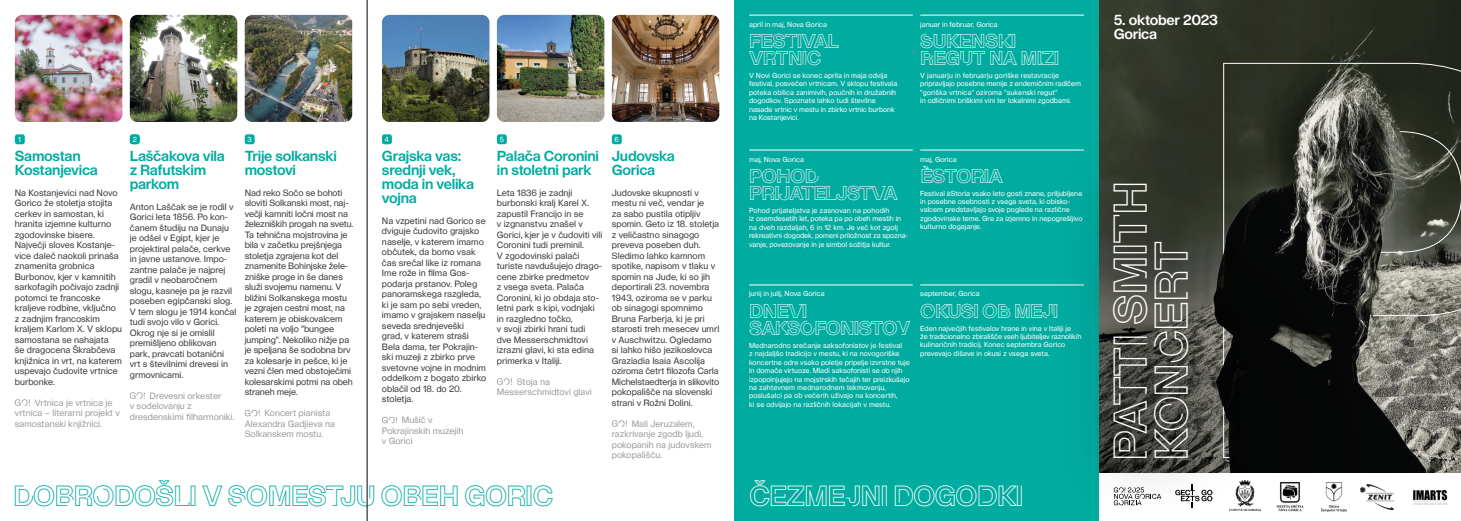
<style>
.page{position:relative;width:1461px;height:521px;background:#fff}
.page>*{position:absolute;margin:0;border:0;box-sizing:border-box;transform-origin:0 0}
.t1{font:45.5px/40.9px "GO BORDERLESS";letter-spacing:-.025em;color:#fff}
.t2{font:28px "GO BORDERLESS";letter-spacing:-.04em;color:#00aba0}
.t3{font:28px "GO BORDERLESS";letter-spacing:-.04em;color:#fff}
.t4{font:19.25px/17.3px "GO BORDERLESS";letter-spacing:-.04em;color:#fff}
.t5{font:600 14px/14px "Seagal";letter-spacing:-.02em;color:#00aba0}
.t6{font:600 14px/14px "Seagal";letter-spacing:-.02em;color:#fff}
.t7{font:8.75px/10.5px "Seagal";color:#3c3c3b}
.t8{font:8.75px/10.5px "Seagal";color:#9d9d9c}
.t9{font:7px/8.4px "Seagal";color:#fff}
</style>
<div class="page">
<div style="left:15px;top:134px;width:10px;height:10px;background:#00aba0;border-radius:2px"></div>
<div style="left:382px;top:134px;width:10px;height:10px;background:#00aba0;border-radius:2px"></div>
<div style="left:497px;top:134px;width:10px;height:10px;background:#00aba0;border-radius:2px"></div>
<div style="left:612px;top:134px;width:10px;height:10px;background:#00aba0;border-radius:2px"></div>
<img style="left:1099px;top:0;width:362px;height:473px">
<svg style="left:1241px;top:261px;width:169px;height:212px;background:#252523"></svg>
<div style="left:734px;top:0;width:365px;height:521px;background:#00aba0"></div>
<svg style="left:130px;top:392px;width:15px;height:7px"></svg>
<svg style="left:245px;top:410px;width:15px;height:6px"></svg>
<img style="left:130px;top:15px;width:107px;height:107px">
<img style="left:245px;top:15px;width:107px;height:107px">
<svg style="left:382px;top:417px;width:15px;height:6px"></svg>
<svg style="left:497px;top:378px;width:15px;height:7px"></svg>
<svg style="left:612px;top:420px;width:15px;height:7px"></svg>
<img style="left:382px;top:15px;width:107px;height:107px">
<img style="left:497px;top:15px;width:107px;height:107px">
<img style="left:612px;top:15px;width:107px;height:107px">
<hr style="left:749px;top:15px;width:164px;height:1px;background:#fff">
<hr style="left:749px;top:150px;width:164px;height:1px;background:#fff">
<hr style="left:749px;top:285px;width:164px;height:1px;background:#fff">
<hr style="left:920px;top:15px;width:164px;height:1px;background:#fff">
<hr style="left:920px;top:150px;width:164px;height:1px;background:#fff">
<hr style="left:920px;top:285px;width:164px;height:1px;background:#fff">
<svg style="left:15px;top:399px;width:15px;height:7px"></svg>
<img style="left:15px;top:15px;width:107px;height:107px">
<svg style="left:1060px;top:133px;width:181px;height:378px"></svg>
<img style="left:1412px;top:490px;width:36px;height:14px">
<img style="left:1229px;top:480px;width:31px;height:30px">
<img style="left:1321px;top:483px;width:26px;height:28px">
<img style="left:1361px;top:484px;width:33px;height:25px">
<svg style="left:1114px;top:487px;width:47px;height:18px"></svg>
<svg style="left:1175px;top:484px;width:37px;height:23px"></svg>
<img style="left:1276px;top:482px;width:28px;height:30px">
<div style="left:130px;top:134px;width:10px;height:10px;background:#00aba0;border-radius:2px"></div>
<div style="left:245px;top:134px;width:10px;height:10px;background:#00aba0;border-radius:2px"></div>
<svg style="left:1223px;top:406px;width:7px;height:52px"></svg>
<hr style="left:1223px;top:326px;width:1px;height:41px;background:#fff">
<svg style="left:1223px;top:62px;width:238px;height:199px;background:#3c3e36"></svg>
<svg style="left:1370px;top:302px;width:91px;height:14px"></svg>
<svg style="left:1380px;top:131px;width:81px;height:122px;background:#494c42"></svg>
<hr style="left:367px;top:0;width:1px;height:521px;background:#000">
<p class="t9" style="left:18px;top:135px;width:4px">1</p>
<p class="t9" style="left:133px;top:135px;width:6px">2</p>
<p class="t9" style="left:248px;top:135px;width:6px">3</p>
<h3 class="t5" style="left:130px;top:148px;width:97px">Laščakova vila z Rafutskim parkom</h3>
<p class="t7" style="left:130px;top:201px;width:108px">Anton Laščak se je rodil v<br>Gorici leta 1856. Po kon&shy;čanem študiju na Dunaju je odšel v Egipt, kjer je projektiral palače, cerkve in javne ustanove. Impo&shy;zantne palače je najprej gradil v neobaročnem slogu, kasneje pa je razvil poseben egipčanski slog.<br>V tem slogu je 1914 končal tudi svojo vilo v Gorici.<br>Okrog nje si je omislil premišljeno oblikovan park, pravcati botanični vrt s številnimi drevesi in grmovnicami.</p>
<p class="t8" style="left:130px;top:390px;width:106px;text-indent:20px">Drevesni orkester<br>v sodelovanju z dresdenskimi filharmoniki.</p>
<h3 class="t5" style="left:15px;top:148px;width:85px">Samostan<br>Kostanjevica</h3>
<p class="t7" style="left:15px;top:187px;width:109px">Na Kostanjevici nad Novo<br>Gorico že stoletja stojita cerkev in samostan, ki hranita izjemne kulturno zgodovinske bisere.<br>Največji sloves Kostanje&shy;vice daleč naokoli prinaša znamenita grobnica<br>Burbonov, kjer v kamnitih sarkofagih počivajo zadnji potomci te francoske kraljeve rodbine, vključno z zadnjim francoskim kraljem Karlom X. V sklopu samostana se nahajata<br>še dragocena Škrabčeva knjižnica in vrt, na katerem uspevajo čudovite vrtnice burbonke.</p>
<p class="t8" style="left:15px;top:397px;width:106px;text-indent:20px">Vrtnica je vrtnica je vrtnica – literarni projekt v samostanski knjižnici.</p>
<h3 class="t5" style="left:245px;top:148px;width:94px">Trije solkanski mostovi</h3>
<p class="t7" style="left:245px;top:187px;width:110px">Nad reko Sočo se bohoti sloviti Solkanski most, naj&shy;večji kamniti ločni most na železniških progah na svetu.<br>Ta tehnična mojstrovina je bila v začetku prejšnjega stoletja zgrajena kot del znamenite Bohinjske žele&shy;zniške proge in še danes služi svojemu namenu. V bližini Solkanskega mostu je zgrajen cestni most, na katerem je obiskovalcem poleti na voljo "bungee jumping". Nekoliko nižje pa je speljana še sodobna brv za kolesarje in pešce, ki je vezni člen med obstoječimi kolesarskimi potmi na obeh straneh meje.</p>
<p class="t8" style="left:245px;top:408px;width:92px;text-indent:20px">Koncert pianista<br>Alexandra Gadjieva na<br>Solkanskem mostu.</p>
<p class="t9" style="left:384px;top:135px;width:6px">4</p>
<p class="t9" style="left:500px;top:135px;width:6px">5</p>
<p class="t9" style="left:615px;top:135px;width:6px">6</p>
<h3 class="t5" style="left:382px;top:148px;width:94px">Grajska vas: srednji vek, moda in velika vojna</h3>
<p class="t7" style="left:382px;top:215px;width:106px">Na vzpetini nad Gorico se dviguje čudovito grajsko naselje, v katerem imamo občutek, da bomo vsak čas srečal like iz romana<br>Ime rože in filma Gos&shy;podarja prstanov. Poleg panoramskega razgleda, ki je sam po sebi vreden, imamo v grajskem naselju seveda srednjeveški grad, v katerem straši<br>Bela dama, ter Pokrajin&shy;ski muzeji z zbirko prve svetovne vojne in modnim oddelkom z bogato zbirko oblačil od 18. do 20. stoletja.</p>
<p class="t8" style="left:382px;top:415px;width:83px;text-indent:20px">Mušič v<br>Pokrajinskih muzejih v Gorici</p>
<h3 class="t5" style="left:497px;top:148px;width:104px">Palača Coronini in stoletni park</h3>
<p class="t7" style="left:497px;top:187px;width:107px">Leta 1836 je zadnji burbonski kralj Karel X. zapustil Francijo in se<br>v izgnanstvu znašel v<br>Gorici, kjer je v čudoviti vili<br>Coronini tudi preminil.<br>V zgodovinski palači turiste navdušujejo drago&shy;cene zbirke predmetov<br>z vsega sveta. Palača<br>Coronini, ki jo obdaja sto&shy;letni park s kipi, vodnjaki in razgledno točko,<br>v svoji zbirki hrani tudi<br>dve Messerschmidtovi izrazni glavi, ki sta edina primerka v Italiji.</p>
<p class="t8" style="left:497px;top:376px;width:96px;text-indent:20px">Stoja na<br>Messerschmidtovi glavi</p>
<h3 class="t5" style="left:612px;top:148px;width:65px">Judovska<br>Gorica</h3>
<p class="t7" style="left:612px;top:187px;width:109px">Judovske skupnosti v mestu ni več, vendar je<br>za sabo pustila otipljiv spomin. Geto iz 18. stoletja z veličastno sinagogo preveva poseben duh.<br>Sledimo lahko kamnom spotike, napisom v tlaku v spomin na Jude, ki so jih deportirali 23. novembra<br>1943, oziroma se v parku ob sinagogi spomnimo<br>Bruna Farberja, ki je pri starosti treh mesecev umrl v Auschwitzu. Ogledamo si lahko hišo jezikoslovca<br>Graziadia Isaia Ascolija oziroma četrt filozofa Carla<br>Michelstaedterja in slikovito pokopališče na slovenski strani v Rožni Dolini.</p>
<p class="t8" style="left:612px;top:418px;width:101px;text-indent:20px">Mali Jeruzalem, razkrivanje zgodb ljudi, pokopanih na judovskem pokopališču.</p>
<p class="t9" style="left:749px;top:20px;width:80px">april in maj, Nova Gorica</p>
<h3 class="t4" style="left:749px;top:32px;width:92px">FESTIVAL<br>VRTNIC</h3>
<p class="t9" style="left:749px;top:71px;width:150px">V Novi Gorici se konec aprila in maja odvija festival, posvečen vrtnicam. V sklopu festivala poteka obilica zanimivih, poučnih in družabnih dogodkov. Spoznate lahko tudi številne nasade vrtnic v mestu in zbirko vrtnic burbonk na Kostanjevici.</p>
<p class="t9" style="left:920px;top:20px;width:79px">januar in februar, Gorica</p>
<h3 class="t4" style="left:920px;top:32px;width:141px">SUKENSKI<br>REGUT NA MIZI</h3>
<p class="t9" style="left:920px;top:71px;width:162px">V januarju in februarju goriške restavracije pripravljajo posebne menije z endemičnim radičem "goriška vrtnica" oziroma "sukenski regut"<br>in odličnimi briškimi vini ter lokalnimi zgodbami.</p>
<p class="t9" style="left:749px;top:155px;width:56px">maj, Nova Gorica</p>
<h3 class="t4" style="left:749px;top:167px;width:150px">POHOD<br>PRIJATELJSTVA</h3>
<p class="t9" style="left:749px;top:206px;width:161px">Pohod prijateljstva je zasnovan na pohodih<br>iz osemdesetih let, poteka pa po obeh mestih in na dveh razdaljah, 6 in 12 km. Je več kot zgolj rekreativni dogodek, pomeni priložnost za spozna&shy;vanje, povezovanje in je simbol sožitja kultur.</p>
<p class="t9" style="left:920px;top:155px;width:38px">maj, Gorica</p>
<h3 class="t4" style="left:920px;top:167px;width:84px">ÈSTORIA</h3>
<p class="t9" style="left:920px;top:189px;width:164px">Festival èStoria vsako leto gosti znane, priljubljene in posebne osebnosti z vsega sveta, ki obisko&shy;valcem predstavljajo svoje poglede na različne zgodovinske teme. Gre za izjemno in nepogrešljivo kulturno dogajanje.</p>
<p class="t9" style="left:749px;top:290px;width:77px">junij in julij, Nova Gorica</p>
<h3 class="t4" style="left:749px;top:302px;width:163px">DNEVI<br>SAKSOFONISTOV</h3>
<p class="t9" style="left:749px;top:341px;width:162px">Mednarodno srečanje saksofonistov je festival<br>z najdaljšo tradicijo v mestu, ki na novogoriške koncertne odre vsako poletje pripelje izvrstne tuje in domače virtuoze. Mladi saksofonisti se ob njih izpopolnjujejo na mojstrskih tečajih ter preizkušajo na zahtevnem mednarodnem tekmovanju, poslušalci pa ob večerih uživajo na koncertih,<br>ki se odvijajo na različnih lokacijah v mestu.</p>
<p class="t9" style="left:920px;top:290px;width:61px">september, Gorica</p>
<h3 class="t4" style="left:920px;top:302px;width:140px">OKUSI OB MEJI</h3>
<p class="t9" style="left:920px;top:324px;width:163px">Eden največjih festivalov hrane in vina v Italiji je<br>že tradicionalno zbirališče vseh ljubiteljev raznolikih kulinaričnih tradicij. Konec septembra Gorico prevevajo dišave in okusi z vsega sveta.</p>
<h2 class="t2" style="left:13px;top:476px;width:542px">DOBRODOŠLI V SOMESTJU OBEH GORIC</h2>
<h2 class="t3" style="left:749px;top:476px;width:276px">ČEZMEJNI DOGODKI</h2>
<h3 class="t6" style="left:1114px;top:13px;width:106px">5. oktober 2023<br>Gorica</h3>
<h1 class="t1" style="left:1109px;top:461px;width:282px;rotate:-90deg">PATTI SMITH<br>KONCERT</h1>
</div>
